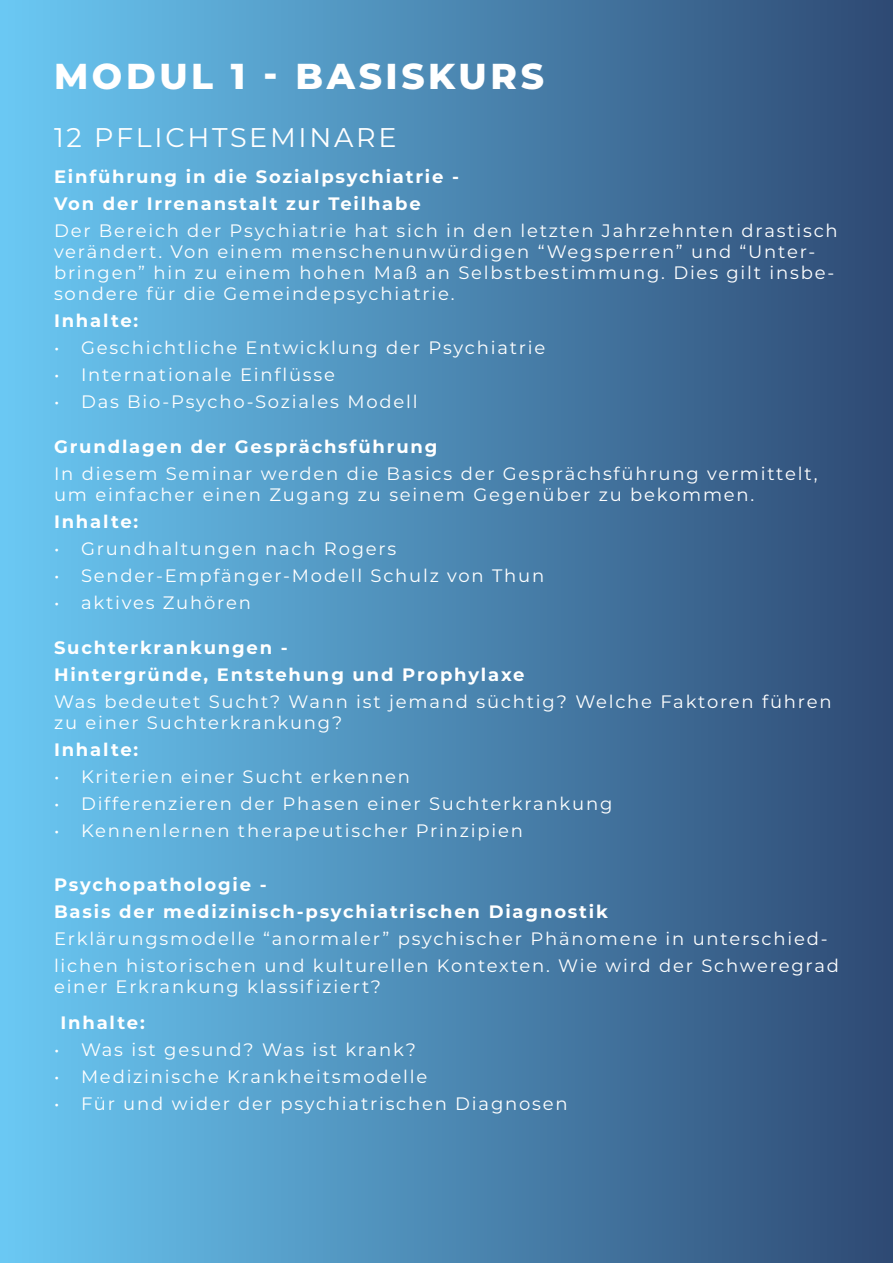
<style>
.page{position:relative;width:893px;height:1263px;background:#fff}
.page>*{position:absolute;margin:0;border:0;box-sizing:border-box;transform-origin:0 0}
.t1{font:800 36px "Montserrat";letter-spacing:.1em;color:#fff}
.SUBTITLE{font:27px "Montserrat";letter-spacing:.1em;color:#fff}
.SUBTITLE-2{font:18px/21px "Montserrat";letter-spacing:.1em;color:#fff}
.SUBTITLE-3{font:700 18px "Montserrat";letter-spacing:.1em;color:#fff}
</style>
<div class="page">
<div style="left:0;top:0;width:893px;height:1263px;background:linear-gradient(to right,#6ac9f4,#2e4973)"></div>
<p class="t1" style="left:54px;top:50px;width:491px">MODUL 1 - BASISKURS</p>
<p class="SUBTITLE" style="left:54px;top:118px;width:344px">12 PFLICHTSEMINARE</p>
<p class="SUBTITLE-3" style="left:54px;top:163px;width:407px">Einführung in die Sozialpsychiatrie -</p>
<p class="SUBTITLE-3" style="left:54px;top:190px;width:368px">Von der Irrenanstalt zur Teilhabe</p>
<p class="SUBTITLE-2" style="left:54px;top:219px;width:785px">Der Bereich der Psychiatrie hat sich in den letzten Jahrzehnten drastisch verändert. Von einem menschenunwürdigen “Wegsperren” und “Unter&shy;bringen” hin zu einem hohen Maß an Selbstbestimmung. Dies gilt insbe&shy;sondere für die Gemeindepsychiatrie.</p>
<p class="SUBTITLE-3" style="left:54px;top:307px;width:86px">Inhalte:</p>
<p class="SUBTITLE-2" style="left:54px;top:336px;width:493px">• Geschichtliche Entwicklung der Psychiatrie</p>
<p class="SUBTITLE-2" style="left:54px;top:363px;width:283px">• Internationale Einflüsse</p>
<p class="SUBTITLE-2" style="left:54px;top:390px;width:365px">• Das Bio-Psycho-Soziales Modell</p>
<p class="SUBTITLE-3" style="left:54px;top:433px;width:385px">Grundlagen der Gesprächsführung</p>
<p class="SUBTITLE-2" style="left:54px;top:462px;width:765px">In diesem Seminar werden die Basics der Gesprächsführung vermittelt, um einfacher einen Zugang zu seinem Gegenüber zu bekommen.</p>
<p class="SUBTITLE-3" style="left:54px;top:508px;width:86px">Inhalte:</p>
<p class="SUBTITLE-2" style="left:54px;top:537px;width:344px">• Grundhaltungen nach Rogers</p>
<p class="SUBTITLE-2" style="left:54px;top:564px;width:492px">• Sender-Empfänger-Modell Schulz von Thun</p>
<p class="SUBTITLE-2" style="left:54px;top:591px;width:198px">• aktives Zuhören</p>
<p class="SUBTITLE-3" style="left:54px;top:634px;width:235px">Suchterkrankungen -</p>
<p class="SUBTITLE-3" style="left:54px;top:661px;width:472px">Hintergründe, Entstehung und Prophylaxe</p>
<p class="SUBTITLE-2" style="left:54px;top:690px;width:779px">Was bedeutet Sucht? Wann ist jemand süchtig? Welche Faktoren führen zu einer Suchterkrankung?</p>
<p class="SUBTITLE-3" style="left:54px;top:736px;width:86px">Inhalte:</p>
<p class="SUBTITLE-2" style="left:54px;top:765px;width:358px">• Kriterien einer Sucht erkennen</p>
<p class="SUBTITLE-2" style="left:54px;top:792px;width:560px">• Differenzieren der Phasen einer Suchterkrankung</p>
<p class="SUBTITLE-2" style="left:54px;top:819px;width:470px">• Kennenlernen therapeutischer Prinzipien</p>
<p class="SUBTITLE-3" style="left:54px;top:871px;width:214px">Psychopathologie -</p>
<p class="SUBTITLE-3" style="left:54px;top:898px;width:555px">Basis der medizinisch-psychiatrischen Diagnostik</p>
<p class="SUBTITLE-2" style="left:54px;top:924px;width:786px;line-height:27px">Erklärungsmodelle “anormaler” psychischer Phänomene in unterschied&shy;lichen historischen und kulturellen Kontexten. Wie wird der Schweregrad</p>
<p class="SUBTITLE-2" style="left:54px;top:975px;width:329px">einer Erkrankung klassifiziert?</p>
<p class="SUBTITLE-3" style="left:61px;top:1009px;width:86px">Inhalte:</p>
<p class="SUBTITLE-2" style="left:54px;top:1038px;width:363px">• Was ist gesund? Was ist krank?</p>
<p class="SUBTITLE-2" style="left:54px;top:1065px;width:375px">• Medizinische Krankheitsmodelle</p>
<p class="SUBTITLE-2" style="left:54px;top:1092px;width:515px">• Für und wider der psychiatrischen Diagnosen</p>
</div>
